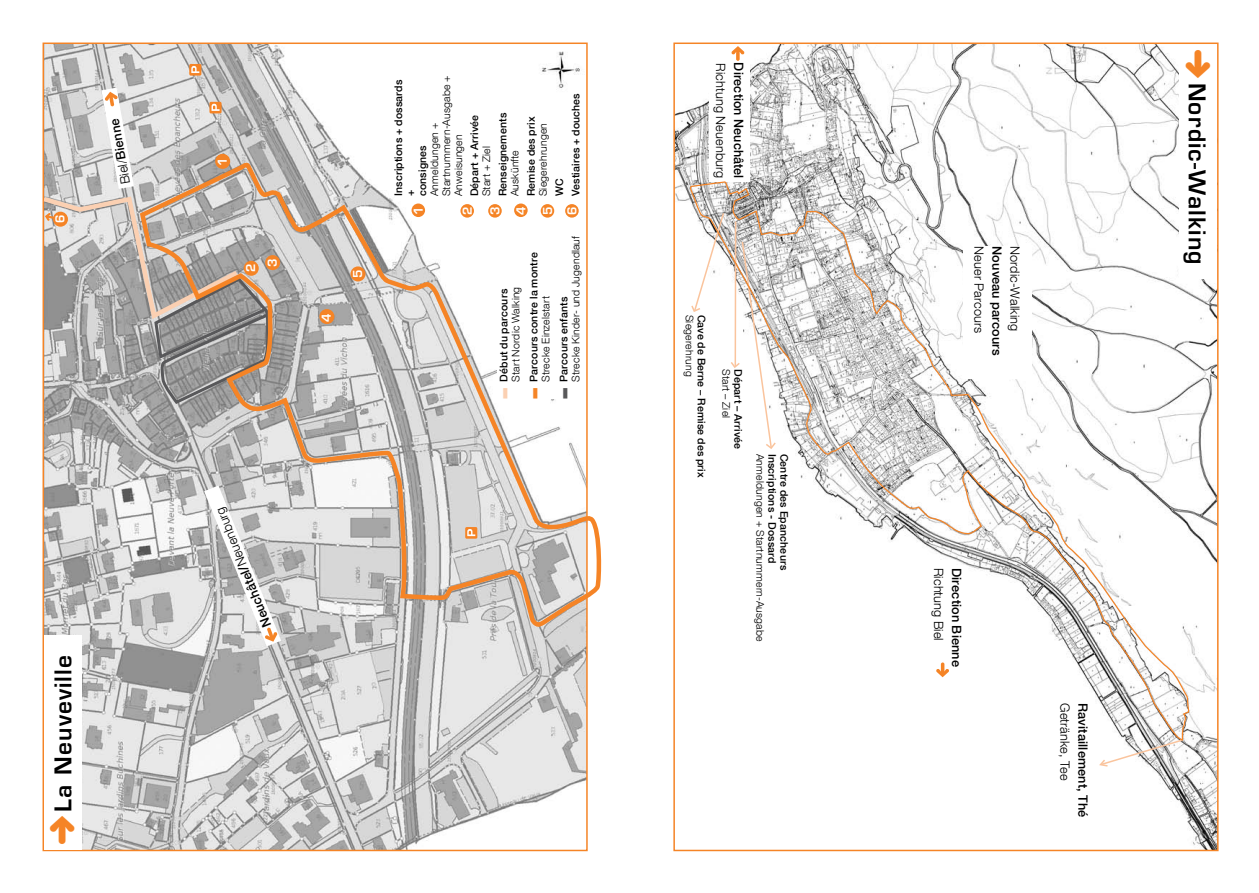
<style>
.page{position:relative;width:1259px;height:893px;background:#fff}
.page>*{position:absolute;margin:0;border:0;box-sizing:border-box;transform-origin:0 0}
.t1{font:600 22.5px "Eurostile";letter-spacing:.05em;color:#000}
.t2{font:500 12.9px "Helvetica Neue LT Com";letter-spacing:.01em;color:#000}
.t3{font:500 12.75px "Helvetica Neue LT Com";letter-spacing:.01em;color:#000}
.t4{font:300 12.75px "Helvetica Neue LT Com";letter-spacing:.01em;color:#000}
.t5{font:600 12px/21.5px "Eurostile";color:#fff}
.t6{font:500 10.5px/12px "Helvetica Neue LT Com";letter-spacing:.015em;color:#000}
.t7{font:300 10.5px/12px "Helvetica Neue LT Com";letter-spacing:.015em;color:#000}
.s1{font-weight:300}
.s2{color:#fbd0b2}
.s3{font-weight:500}
.s4{color:#f58426}
.s5{color:#58585a}
</style>
<div class="page">
<img style="left:46px;top:46px;width:539px;height:802px">
<div style="left:44px;top:635px;width:38px;height:215px;background:#fff"></div>
<div style="left:189px;top:64px;width:12px;height:12px;background:#f58426;border-radius:2px"></div>
<svg style="left:191px;top:66px;width:8px;height:7px"></svg>
<svg style="left:42px;top:88px;width:228px;height:318px;background:#c3c0bd"></svg>
<img style="left:676px;top:46px;width:539px;height:802px">
<div style="left:1178px;top:45px;width:38px;height:233px;background:#fff"></div>
<div style="left:1053px;top:703px;width:41px;height:133px;background:#fff"></div>
<div style="left:709px;top:49px;width:41px;height:133px;background:#fff"></div>
<svg style="left:731px;top:46px;width:13px;height:15px"></svg>
<svg style="left:1097px;top:741px;width:86px;height:27px"></svg>
<svg style="left:689px;top:181px;width:500px;height:560px"></svg>
<svg style="left:137px;top:157px;width:465px;height:495px"></svg>
<p class="t5" style="left:49px;top:223px;width:10px;rotate:-90deg">6</p>
<p class="t3" style="left:118px;top:185px;width:68px;rotate:-100deg"><span class="s1">Biel/</span>Bienne</p>
<h1 class="t1" style="left:49px;top:812px;width:158px;rotate:-90deg">La Neuveville</h1>
<p class="t5" style="left:211px;top:166px;width:10px;rotate:-90deg">1</p>
<p class="t5" style="left:240px;top:272px;width:16px;text-align:center;rotate:-90deg">2<br>3</p>
<p class="t3" style="left:260px;top:629px;width:129px;rotate:-112deg">Neuchâtel/<span class="s1">Neuenburg</span></p>
<p class="t5" style="left:316px;top:322px;width:10px;rotate:-90deg">4</p>
<p class="t5" style="left:347px;top:278px;width:10px;rotate:-90deg">5</p>
<p class="t6" style="left:392px;top:196px;width:118px;rotate:-90deg">Inscriptions + dossards +<br>consignes</p>
<p class="t7" style="left:428px;top:196px;width:122px;rotate:-90deg">Anmeldungen +<br>Startnummern-Ausgabe +<br>Anweisungen</p>
<p class="t6" style="left:468px;top:196px;width:83px;rotate:-90deg">Départ + Arrivée</p>
<p class="t7" style="left:480px;top:196px;width:52px;rotate:-90deg">Start + Ziel</p>
<p class="t6" style="left:497px;top:196px;width:85px;rotate:-90deg">Renseignements</p>
<p class="t7" style="left:508px;top:196px;width:48px;rotate:-90deg">Auskünfte</p>
<p class="t6" style="left:551px;top:196px;width:105px;line-height:16.2px;rotate:-90deg">WC<br>Vestiaires + douches</p>
<p class="t6" style="left:525px;top:196px;width:81px;rotate:-90deg">Remise des prix</p>
<p class="t7" style="left:537px;top:196px;width:75px;rotate:-90deg">Siegerehrungen</p>
<p class="t5" style="left:408px;top:215px;width:10px;rotate:-90deg">1</p>
<p class="t5" style="left:456px;top:215px;width:10px;rotate:-90deg">2</p>
<p class="t5" style="left:482px;top:215px;width:10px;line-height:26px;rotate:-90deg">3<br>4</p>
<p class="t5" style="left:535px;top:215px;width:10px;line-height:24.5px;rotate:-90deg">5<br>6</p>
<p class="t7" style="left:497px;top:399px;width:114px;text-align:right;rotate:-90deg"><span class="s2">■</span> <span class="s3">Début du parcours<br></span>Start Nordic Walking</p>
<p class="t6" style="left:527px;top:382px;width:131px;text-indent:-17px;rotate:-90deg"><span class="s4">■</span> Parcours contre la montre<br><span class="s1">Strecke Einzelstart</span></p>
<p class="t7" style="left:557px;top:382px;width:147px;text-indent:-17px;rotate:-90deg"><span class="s5">■</span> <span class="s3">Parcours enfants<br></span>Strecke Kinder- und Jugendlauf</p>
<p class="t4" style="left:728px;top:63px;width:116px;rotate:90deg">Richtung Neuenburg</p>
<p class="t2" style="left:746px;top:62px;width:117px;rotate:90deg">Direction Neuchâtel</p>
<p class="t7" style="left:696px;top:315px;width:63px;rotate:90deg">Siegerehrung</p>
<p class="t6" style="left:707px;top:315px;width:165px;rotate:90deg">Cave de Berne – Remise des prix</p>
<p class="t7" style="left:732px;top:369px;width:51px;rotate:90deg">Start – Ziel</p>
<p class="t6" style="left:744px;top:369px;width:82px;rotate:90deg">Départ – Arrivée</p>
<p class="t7" style="left:766px;top:454px;width:190px;rotate:90deg">Anmeldungen + Startnummern-Ausgabe</p>
<p class="t6" style="left:778px;top:454px;width:112px;rotate:90deg">Inscriptions - Dossard</p>
<p class="t6" style="left:790px;top:454px;width:118px;rotate:90deg">Centre des Epancheurs</p>
<p class="t4" style="left:987px;top:246px;width:88px;rotate:90deg">Neuer Parcours</p>
<p class="t3" style="left:1005px;top:246px;width:111px;rotate:90deg">Nouveau parcours</p>
<p class="t4" style="left:1023px;top:246px;width:86px;rotate:90deg">Nordic-Walking</p>
<p class="t4" style="left:946px;top:568px;width:75px;rotate:90deg">Richtung Biel</p>
<p class="t3" style="left:964px;top:568px;width:101px;rotate:90deg">Direction Bienne</p>
<p class="t4" style="left:1072px;top:703px;width:78px;rotate:90deg">Getränke, Tee</p>
<p class="t3" style="left:1090px;top:703px;width:116px;rotate:90deg">Ravitaillement, Thé</p>
<h1 class="t1" style="left:1211px;top:83px;width:183px;rotate:90deg">Nordic-Walking</h1>
</div>
